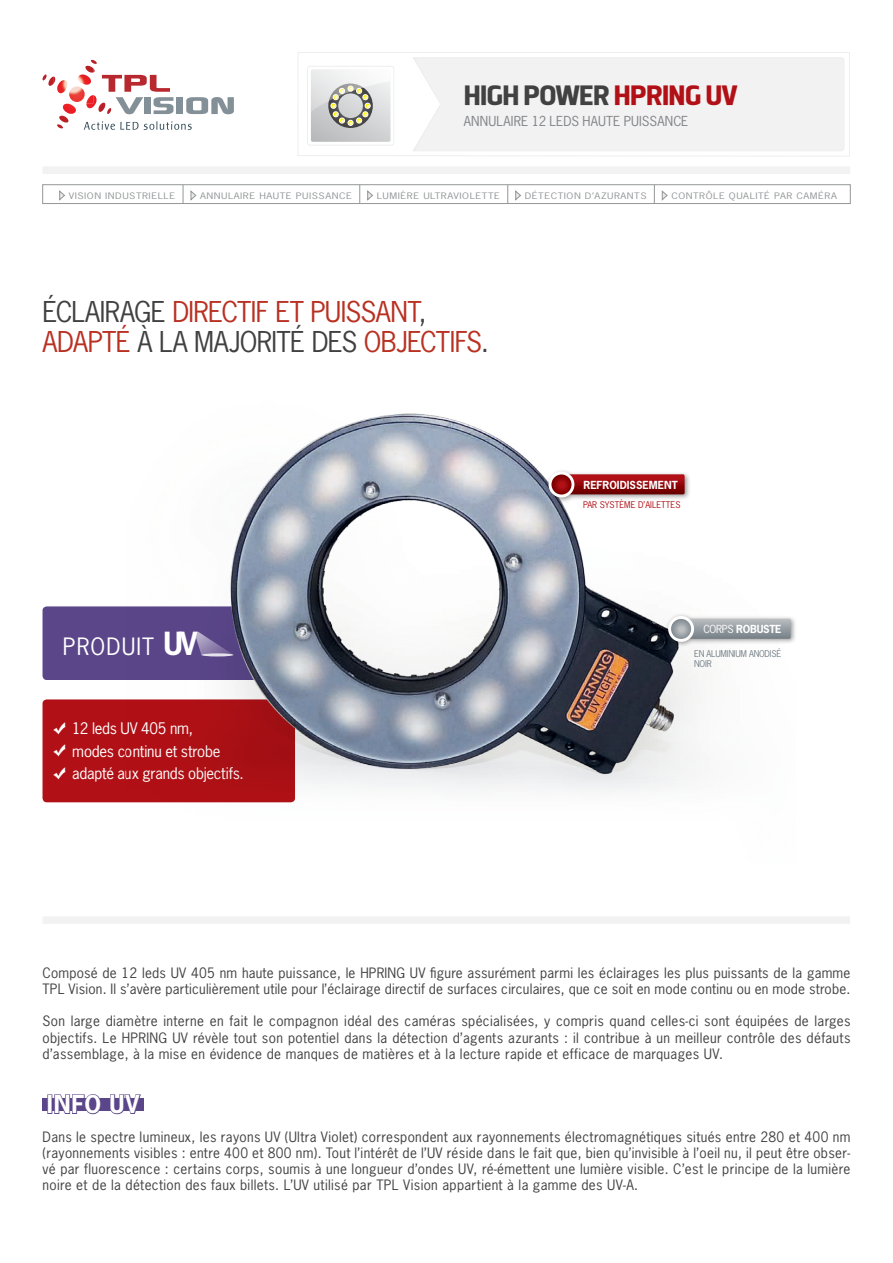
<style>
.page{position:relative;width:893px;height:1263px;background:#fff}
.page>*{position:absolute;margin:0;border:0;box-sizing:border-box;transform-origin:0 0}
.t1{font:700 28.5px "Dyno";letter-spacing:-.02em;color:#414142}
.t2{font:27px/30px "News Gothic Std";letter-spacing:-.025em;color:#b83122}
.t3{font:700 23.25px "News Gothic Std";color:#fff}
.t4{font:22.5px "News Gothic Std";letter-spacing:.05em;color:#fff}
.t5{font:15px/22.5px "News Gothic Std";letter-spacing:-.015em;color:#fff}
.t6{font:13.5px/16.2px "News Gothic Std";letter-spacing:.015em;color:#414142;text-align:justify}
.t7{font:12.9px "News Gothic Std";letter-spacing:.01em;color:#808285}
.t8{font:700 10.5px "News Gothic Std";color:#fff}
.t9{font:700 10.5px "News Gothic Std";letter-spacing:-.025em;color:#fff}
.t10{font:10.5px "News Gothic Std";color:#fff}
.t11{font:8.7px/10.5px "News Gothic Std";letter-spacing:-.025em;color:#727d84}
.t12{font:8.7px "News Gothic Std";color:#b11116}
.t13{font:8.4px "News Gothic Std";letter-spacing:.05em;color:#949698;scale:1.25 1}
.s1{color:#b11116}
.s2{color:#414142}
.s3{font-weight:700;font-size:30px}
</style>
<div class="page">
<div style="left:43px;top:606px;width:252px;height:74px;background:#5a4689;border-radius:4px"></div>
<div style="left:43px;top:699px;width:252px;height:103px;background:#b11116;border-radius:4px"></div>
<img style="left:53px;top:722px;width:13px;height:13px">
<img style="left:53px;top:744px;width:13px;height:13px">
<img style="left:53px;top:767px;width:13px;height:13px">
<svg style="left:42px;top:60px;width:192px;height:70px"></svg>
<div style="left:43px;top:166px;width:807px;height:8px;background:#f2f2f3"></div>
<svg style="left:298px;top:52px;width:551px;height:104px"></svg>
<div style="left:412px;top:57px;width:432px;height:94px;background:#f2f2f3"></div>
<svg style="left:307px;top:66px;width:87px;height:79px"></svg>
<img style="left:126px;top:413px;width:575px;height:390px">
<div style="left:43px;top:916px;width:807px;height:8px;background:#f2f2f3"></div>
<div style="left:665px;top:613px;width:132px;height:35px;background:#231f20;opacity:.45"></div>
<svg style="left:689px;top:619px;width:102px;height:20px;background:#969da2"></svg>
<svg style="left:670px;top:617px;width:23px;height:23px"></svg>
<div style="left:668px;top:616px;width:26px;height:26px;border:3px solid #fff;border-radius:50%"></div>
<div style="left:545px;top:468px;width:146px;height:36px;background:#231f20;opacity:.45"></div>
<svg style="left:569px;top:474px;width:116px;height:20px;background:#940c0f"></svg>
<svg style="left:550px;top:473px;width:23px;height:23px"></svg>
<div style="left:549px;top:472px;width:25px;height:25px;border:3px solid #fff;border-radius:50%"></div>
<svg style="left:196px;top:632px;width:37px;height:23px"></svg>
<hr style="left:201px;top:653px;width:32px;height:3px;background:#fff;border-radius:50%">
<div style="left:43px;top:1098px;width:101px;height:12px;background:#5a4689"></div>
<div style="left:47px;top:1094px;width:5px;height:20px;border:1px solid #5a4689"></div>
<svg style="left:53px;top:1094px;width:49px;height:21px"></svg>
<svg style="left:109px;top:1094px;width:33px;height:21px"></svg>
<svg style="left:59px;top:191px;width:6px;height:9px"></svg>
<svg style="left:183px;top:187px;width:1px;height:15px"></svg>
<svg style="left:191px;top:191px;width:5px;height:9px"></svg>
<svg style="left:359px;top:187px;width:1px;height:15px"></svg>
<svg style="left:367px;top:191px;width:6px;height:9px"></svg>
<svg style="left:507px;top:187px;width:1px;height:15px"></svg>
<svg style="left:515px;top:191px;width:6px;height:9px"></svg>
<svg style="left:654px;top:187px;width:1px;height:15px"></svg>
<svg style="left:662px;top:191px;width:5px;height:9px"></svg>
<div style="left:43px;top:185px;width:807px;height:19px;border:1px solid #949698"></div>
<h1 class="t1" style="left:464px;top:78px;width:274px">HIGH POWER <span class="s1">HPRING UV</span></h1>
<p class="t7" style="left:464px;top:113px;width:226px">ANNULAIRE 12 LEDS HAUTE PUISSANCE</p>
<p class="t13" style="left:69px;top:190px;width:49px">Vision industri</p>
<p class="t13" style="left:151px;top:190px;width:21px">elle</p>
<p class="t13" style="left:200px;top:190px;width:12px">annul</p>
<p class="t13" style="left:234px;top:190px;width:55px">air e haute puiss</p>
<p class="t13" style="left:325px;top:190px;width:23px">ance</p>
<p class="t13" style="left:377px;top:190px;width:43px">lumière ultr</p>
<p class="t13" style="left:447px;top:190px;width:44px">aviolette</p>
<p class="t13" style="left:525px;top:190px;width:26px">détecti</p>
<p class="t13" style="left:567px;top:190px;width:55px">on d’azurants</p>
<p class="t13" style="left:671px;top:190px;width:18px">contr</p>
<p class="t13" style="left:706px;top:190px;width:106px">ôle qualité par caméra</p>
<h2 class="t2" style="left:43px;top:297px;width:282px"><span class="s2">éclairage</span> dir ecti f et puiss</h2>
<h2 class="t2" style="left:43px;top:297px;width:448px;text-indent:333px">ant<span class="s2">, </span>adapté <span class="s2">à la majorité des</span> objecti fs<span class="s2">.</span></h2>
<h3 class="t4" style="left:63px;top:632px;width:137px">Produit <span class="s3">UV</span></h3>
<p class="t5" style="left:72px;top:717px;width:173px">12 leds UV 405 nm,<br>modes continu et strobe adapté aux grands objectifs.</p>
<p class="t8" style="left:583px;top:478px;width:96px">REFROIDISSEMENT</p>
<p class="t12" style="left:583px;top:499px;width:98px">par système d’ailettes</p>
<p class="t10" style="left:703px;top:622px;width:20px">Corps</p>
<p class="t9" style="left:736px;top:622px;width:47px">ROBUSTE</p>
<p class="t11" style="left:694px;top:648px;width:89px">en aluminium anodisé noir</p>
<p class="t6" style="left:43px;top:964px;width:809px">Composé de 12 leds UV 405 nm haute puissance, le HPRING UV figure assurément parmi les éclairages les plus puissants de la gamme<br>TPL Vision. Il s’avère particulièrement utile pour l’éclairage directif de surfaces circulaires, que ce soit en mode continu ou en mode strobe.</p>
<p class="t6" style="left:43px;top:1013px;width:809px">Son large diamètre interne en fait le compagnon idéal des caméras spécialisées, y compris quand celles-ci sont équipées de larges objectifs. Le HPRING UV révèle tout son potentiel dans la détection d’agents azurants : il contribue à un meilleur contrôle des défauts d’assemblage, à la mise en évidence de manques de matières et à la lecture rapide et efficace de marquages UV.</p>
<h3 class="t3" style="left:47px;top:1089px;width:94px">INFO UV</h3>
<p class="t6" style="left:43px;top:1128px;width:809px">Dans le spectre lumineux, les rayons UV (Ultra Violet) correspondent aux rayonnements électromagnétiques situés entre 280 et 400 nm (rayonnements visibles : entre 400 et 800 nm). Tout l’intérêt de l’UV réside dans le fait que, bien qu’invisible à l’oeil nu, il peut être obser&shy;vé par fluorescence : certains corps, soumis à une longueur d’ondes UV, ré-émettent une lumière visible. C’est le principe de la lumière noire et de la détection des faux billets. L’UV utilisé par TPL Vision appartient à la gamme des UV-A.</p>
</div>
